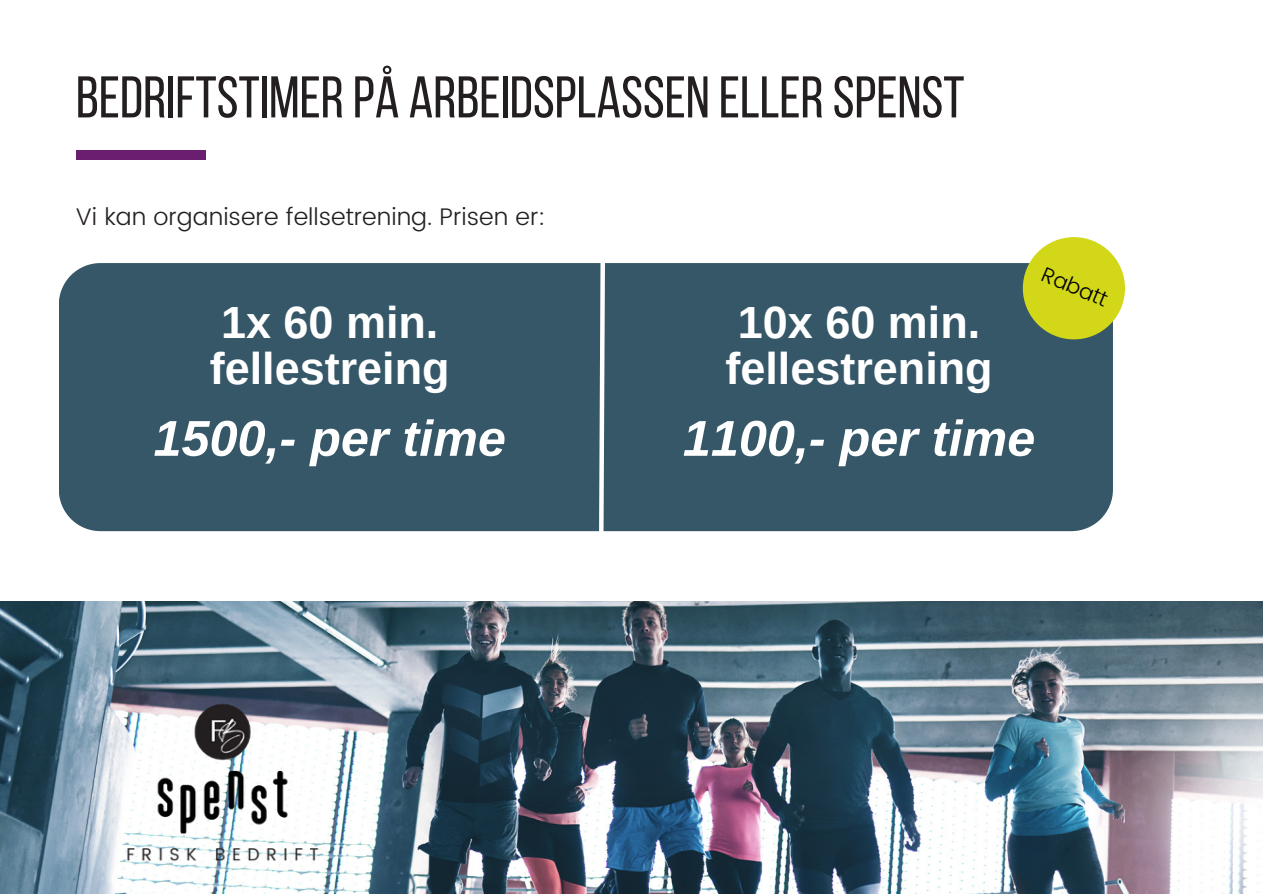
<style>
.page{position:relative;width:1263px;height:894px;background:#fff}
.page>*{position:absolute;margin:0;border:0;box-sizing:border-box;transform-origin:0 0}
.t1{font:58.65px "Bebas Neue";color:#231f20}
.t2{font:italic 700 50.4px "Arimo";color:#fff}
.t3{font:700 45px/46.2px "Arimo";color:#fff}
.t4{font:300 24px "Poppins";color:#231f20}
.t5{font:300 21.3px "Poppins";color:#000}
</style>
<div class="page">
<div style="left:76px;top:150px;width:129px;height:9px;background:#691e6f"></div>
<div style="left:59px;top:263px;width:1053px;height:268px;background:#355768"></div>
<div style="left:1023px;top:237px;width:102px;height:102px;background:#d2d717;border-radius:50%"></div>
<svg style="left:596px;top:263px;width:12px;height:269px"></svg>
<img style="left:0;top:601px;width:1263px;height:292px">
<img style="left:59px;top:613px;width:327px;height:280px">
<h2 class="t1" style="left:76px;top:73px;width:890px">BEDRIFTSTIMERPÅ ARBEIDSPLASSEN ELLERSPENST</h2>
<h1 class="t4" style="left:76px;top:202px;width:471px">Vi kan organisere fellsetrening. Prisen er:</h1>
<h4 class="t3" style="left:210px;top:299px;width:241px">1x 60 min. fellestreing</h4>
<h3 class="t2" style="left:154px;top:410px;width:354px">1500,- per time</h3>
<h2 class="t5" style="left:1048px;top:261px;width:71px;rotate:23deg">Rabatt</h2>
<p class="t3" style="left:725px;top:299px;width:269px">10x 60 min. fellestrening</p>
<p class="t2" style="left:683px;top:410px;width:354px">1100,- per time</p>
</div>
